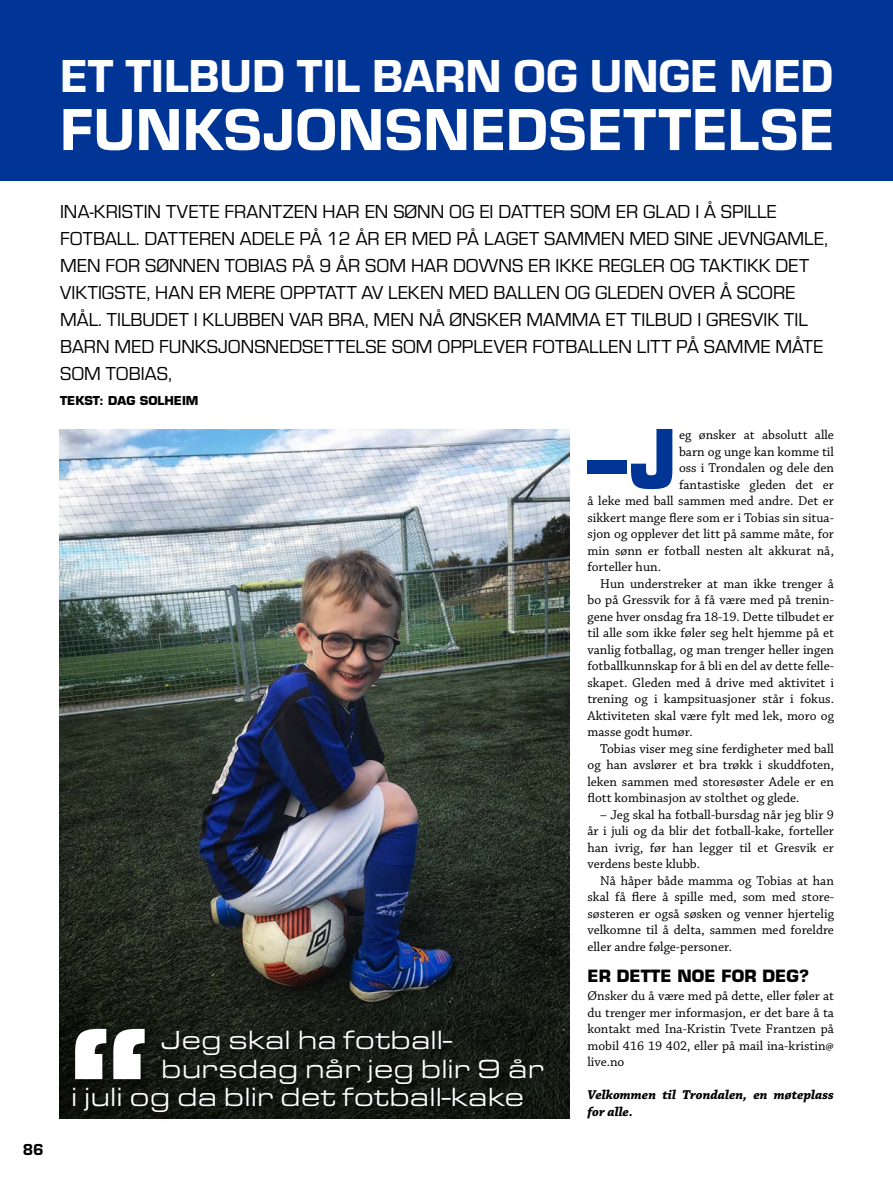
<style>
.page{position:relative;width:893px;height:1178px;background:#fff}
.page>*{position:absolute;margin:0;border:0;box-sizing:border-box;transform-origin:0 0}
.t1{font:900 140.4px "Eurostile Ext";color:#fff}
.t2{font:700 79.5px "Eurostile";color:#003595}
.t3{font:61.5px "Eurostile Hea";letter-spacing:.01em;color:#fff}
.t4{font:48px "Eurostile Hea";color:#fff}
.t5{font:27.15px/28.8px "Eurostile Ext";color:#fff}
.t6{font:19.5px/27px "Eurostile";color:#000}
.t7{font:700 16.5px "Eurostile";color:#000}
.t8{font:16.5px "Eurostile Hea";color:#000}
.t9{font:13.5px/16.5px "Chaparral Pro";color:#000;text-align:justify}
.t10{font:italic 700 13.5px/16.5px "Chaparral Pro";color:#000}
.t11{font:700 12px "Eurostile";color:#000}
</style>
<div class="page">
<div style="left:0;top:0;width:892px;height:180px;background:#003595"></div>
<img style="left:60px;top:429px;width:509px;height:689px">
<div style="left:69px;top:1025px;width:484px;height:98px;background:#000;opacity:.4"></div>
<div style="left:70px;top:1023px;width:85px;height:66px;background:#000;opacity:.4"></div>
<h3 class="t4" style="left:60px;top:42px;width:775px">ET TILBUD TIL BARN OG UNGE MED</h3>
<h3 class="t3" style="left:60px;top:87px;width:775px">FUNKSJONSNEDSETTELSE</h3>
<p class="t8" style="left:23px;top:1138px;width:22px">86</p>
<p class="t6" style="left:60px;top:197px;width:769px">INA-KRISTIN TVETE FRANTZEN HAR EN SØNN OG EI DATTER SOM ER GLAD I Å SPILLE FOTBALL. DATTEREN ADELE PÅ 12 ÅR ER MED PÅ LAGET SAMMEN MED SINE JEVNGAMLE, MEN FOR SØNNEN TOBIAS PÅ 9 ÅR SOM HAR DOWNS ER IKKE REGLER OG TAKTIKK DET VIKTIGSTE, HAN ER MERE OPPTATT AV LEKEN MED BALLEN OG GLEDEN OVER Å SCORE MÅL. TILBUDET I KLUBBEN VAR BRA, MEN NÅ ØNSKER MAMMA ET TILBUD I GRESVIK TIL BARN MED FUNKSJONSNEDSETTELSE SOM OPPLEVER FOTBALLEN LITT PÅ SAMME MÅTE SOM TOBIAS,</p>
<p class="t11" style="left:60px;top:393px;width:140px">TEKST: DAG SOLHEIM</p>
<h2 class="t2" style="left:587px;top:410px;width:91px">–J</h2>
<p class="t9" style="left:679px;top:427px;width:156px">eg ønsker at absolutt alle</p>
<p class="t9" style="left:679px;top:444px;width:156px">barn og unge kan komme til</p>
<p class="t9" style="left:679px;top:460px;width:156px">oss i Trondalen og dele den</p>
<p class="t9" style="left:679px;top:477px;width:156px">fantastiske gleden det er</p>
<p class="t9" style="left:587px;top:493px;width:248px">å leke med ball sammen med andre. Det er</p>
<p class="t9" style="left:587px;top:510px;width:248px">sikkert mange ere som er i Tobias sin situa-</p>
<p class="t9" style="left:587px;top:526px;width:248px">sjon og opplever det litt på samme måte, for</p>
<p class="t9" style="left:587px;top:543px;width:248px">min sønn er fotball nesten alt akkurat nå,</p>
<p class="t9" style="left:587px;top:559px;width:75px">forteller hun.</p>
<p class="t9" style="left:600px;top:576px;width:235px">Hun understreker at man ikke trenger å</p>
<p class="t9" style="left:587px;top:592px;width:248px">bo på Gressvik for å få være med på trenin-</p>
<p class="t9" style="left:587px;top:609px;width:248px">gene hver onsdag fra 18-19. Dette tilbudet er</p>
<p class="t9" style="left:587px;top:625px;width:248px">til alle som ikke føler seg helt hjemme på et</p>
<p class="t9" style="left:587px;top:642px;width:248px">vanlig fotballag, og man trenger heller ingen</p>
<p class="t9" style="left:587px;top:658px;width:248px">fotballkunnskap for å bli en del av dette felle-</p>
<p class="t9" style="left:587px;top:674px;width:248px">skapet. Gleden med å drive med aktivitet i</p>
<p class="t9" style="left:587px;top:691px;width:248px">trening og i kampsituasjoner står i fokus.</p>
<p class="t9" style="left:587px;top:707px;width:248px">Aktiviteten skal være fylt med lek, moro og</p>
<p class="t9" style="left:587px;top:724px;width:107px">masse godt humør.</p>
<p class="t9" style="left:600px;top:740px;width:235px">Tobias viser meg sine ferdigheter med ball</p>
<p class="t9" style="left:587px;top:757px;width:248px">og han avslører et bra trøkk i skuddfoten,</p>
<p class="t9" style="left:587px;top:773px;width:248px">leken sammen med storesøster Adele er en</p>
<p class="t9" style="left:595px;top:790px;width:206px">ott kombinasjon av stolthet og glede.</p>
<p class="t9" style="left:587px;top:806px;width:248px;text-indent:13px">– Jeg skal ha fotball-bursdag når jeg blir 9 år i juli og da blir det fotball-kake, forteller han ivrig, før han legger til et Gresvik er verdens beste klubb.</p>
<p class="t9" style="left:587px;top:872px;width:248px;text-indent:13px">Nå håper både mamma og Tobias at han skal få ere å spille med, som med store&shy;søsteren er også søsken og venner hjertelig velkomne til å delta, sammen med foreldre eller andre følge-personer.</p>
<p class="t7" style="left:587px;top:966px;width:223px">ER DETTE NOE FOR DEG?</p>
<p class="t9" style="left:587px;top:988px;width:248px">Ønsker du å være med på dette, eller føler at du trenger mer informasjon, er det bare å ta kontakt med Ina-Kristin Tvete Frantzen på mobil 416 19 402, eller på mail ina-kristin@ live.no</p>
<p class="t10" style="left:587px;top:1087px;width:248px">Velkommen til Trondalen, en møteplass for alle.</p>
<h1 class="t1" style="left:67px;top:970px;width:84px">“</h1>
<h3 class="t5" style="left:71px;top:1081px;width:455px">i juli og da blir det fotball-kake</h3>
<h3 class="t5" style="left:161px;top:1024px;width:384px">Jeg skal ha fotball&shy;bursdag når jeg blir 9 år</h3>
</div>
